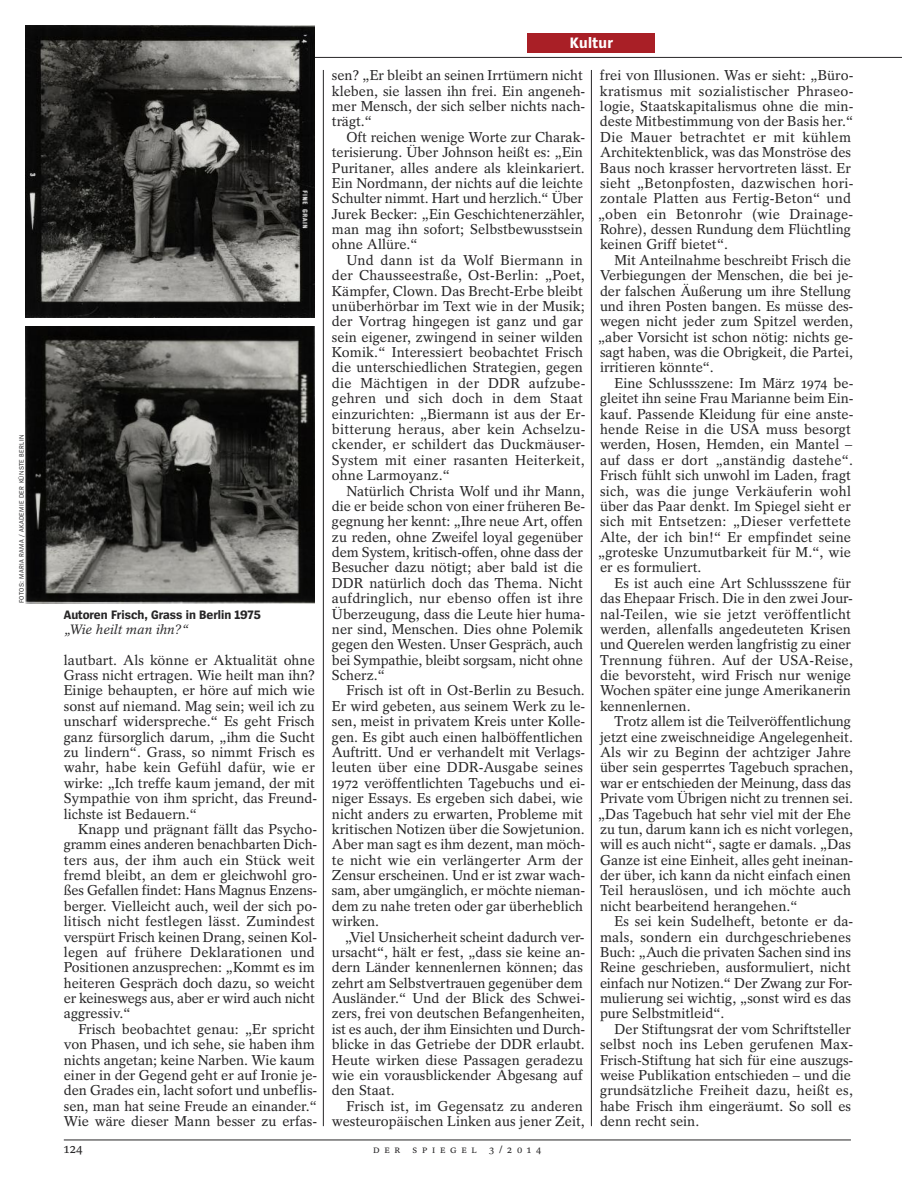
<style>
.page{position:relative;width:902px;height:1191px;background:#fff}
.page>*{position:absolute;margin:0;border:0;box-sizing:border-box;transform-origin:0 0}
.t1{font:700 15.75px "Spiegel Sans";letter-spacing:.02em;color:#fff}
.t2{font:14.25px/15.5px "Spiegel Serif";color:#272627}
.t3{font:italic 13.5px "Spiegel Serif";color:#272627}
.t4{font:13.5px "Spiegel Serif";color:#272627}
.t5{font:700 12.75px "Spiegel Sans";color:#272627}
.t6{font:10.5px "Spiegel Serif";color:#272627}
.t7{font:6.75px "Spiegel Sans";letter-spacing:.05em;color:#272627}
</style>
<div class="page">
<div style="left:527px;top:34px;width:128px;height:19px;background:#a91f26"></div>
<hr style="left:323px;top:70px;width:1px;height:1056px;background:#272627">
<hr style="left:591px;top:70px;width:1px;height:1056px;background:#272627">
<hr style="left:64px;top:1139px;width:786px;height:1px;background:#272627">
<hr style="left:64px;top:57px;width:837px;height:1px;background:#272627">
<img style="left:26px;top:26px;width:289px;height:292px">
<img style="left:26px;top:326px;width:289px;height:277px">
<p class="t7" style="left:19px;top:603px;width:170px;rotate:-90deg">FOTOS: MARIA RAMA / AKADEMIE DER KÜNSTE BERLIN</p>
<p class="t5" style="left:64px;top:609px;width:198px">Autoren Frisch, Grass in Berlin 1975</p>
<p class="t3" style="left:64px;top:624px;width:127px">„Wie heilt man ihn?“</p>
<p class="t2" style="left:64px;top:653px;width:255px">lautbart. Als könne er Aktualität ohne Grass nicht ertragen. Wie heilt man ihn?<br>Einige behaupten, er höre auf mich wie sonst auf niemand. Mag sein; weil ich zu unscharf widerspreche.“ Es geht Frisch ganz fürsorglich darum, „ihm die Sucht zu lindern“. Grass, so nimmt Frisch es wahr, habe kein Gefühl dafür, wie er wirke: „Ich treffe kaum jemand, der mit Sympathie von ihm spricht, das Freund&shy;lichste ist Bedauern.“</p>
<p class="t2" style="left:64px;top:823px;width:255px;text-indent:14px">Knapp und prägnant fällt das Psycho&shy;gramm eines anderen benachbarten Dich&shy;ters aus, der ihm auch ein Stück weit fremd bleibt, an dem er gleichwohl gro&shy;ßes Gefallen findet: Hans Magnus Enzens&shy;berger. Vielleicht auch, weil der sich po&shy;litisch nicht festlegen lässt. Zumindest verspürt Frisch keinen Drang, seinen Kol&shy;legen auf frühere Deklarationen und Positionen anzusprechen: „Kommt es im heiteren Gespräch doch dazu, so weicht er keineswegs aus, aber er wird auch nicht aggressiv.“</p>
<p class="t2" style="left:64px;top:1022px;width:255px;text-indent:14px">Frisch beobachtet genau: „Er spricht von Phasen, und ich sehe, sie haben ihm nichts angetan; keine Narben. Wie kaum einer in der Gegend geht er auf Ironie je&shy;den Grades ein, lacht sofort und unbeflis&shy;sen, man hat seine Freude an einander.“ Wie wäre dieser Mann besser zu erfas-</p>
<p class="t1" style="left:569px;top:37px;width:45px">Kultur</p>
<p class="t2" style="left:332px;top:69px;width:255px">sen? „Er bleibt an seinen Irrtümern nicht kleben, sie lassen ihn frei. Ein angeneh&shy;mer Mensch, der sich selber nichts nach&shy;trägt.“</p>
<p class="t2" style="left:332px;top:131px;width:255px;text-indent:14px">Oft reichen wenige Worte zur Charak&shy;terisierung. Über Johnson heißt es: „Ein Puritaner, alles andere als kleinkariert.<br>Ein Nordmann, der nichts auf die leichte Schulter nimmt. Hart und herzlich.“ Über Jurek Becker: „Ein Geschichtenerzähler, man mag ihn sofort; Selbstbewusstsein ohne Allüre.“</p>
<p class="t2" style="left:332px;top:254px;width:255px;text-indent:14px">Und dann ist da Wolf Biermann in der Chausseestraße, Ost-Berlin: „Poet, Kämpfer, Clown. Das Brecht-Erbe bleibt unüberhörbar im Text wie in der Musik; der Vortrag hingegen ist ganz und gar sein eigener, zwingend in seiner wilden Komik.“ Interessiert beobachtet Frisch die unterschiedlichen Strategien, gegen die Mächtigen in der DDR aufzube&shy;gehren und sich doch in dem Staat einzurichten: „Biermann ist aus der Er&shy;bitterung heraus, aber kein Achselzu&shy;ckender, er schildert das Duckmäuser-System mit einer rasanten Heiterkeit, ohne Larmoyanz.“</p>
<p class="t2" style="left:332px;top:484px;width:255px;text-indent:14px">Natürlich Christa Wolf und ihr Mann, die er beide schon von einer früheren Be&shy;gegnung her kennt: „Ihre neue Art, offen zu reden, ohne Zweifel loyal gegenüber dem System, kritisch-offen, ohne dass der Besucher dazu nötigt; aber bald ist die DDR natürlich doch das Thema. Nicht aufdringlich, nur ebenso offen ist ihre Überzeugung, dass die Leute hier huma&shy;ner sind, Menschen. Dies ohne Polemik gegen den Westen. Unser Gespräch, auch bei Sympathie, bleibt sorgsam, nicht ohne Scherz.“</p>
<p class="t2" style="left:332px;top:684px;width:255px;text-indent:14px">Frisch ist oft in Ost-Berlin zu Besuch.<br>Er wird gebeten, aus seinem Werk zu le&shy;sen, meist in privatem Kreis unter Kolle&shy;gen. Es gibt auch einen halböffentlichen Auftritt. Und er verhandelt mit Verlags&shy;leuten über eine DDR-Ausgabe seines 1972 veröffentlichten Tagebuchs und ei&shy;niger Essays. Es ergeben sich dabei, wie nicht anders zu erwarten, Probleme mit kritischen Notizen über die Sowjetunion.<br>Aber man sagt es ihm dezent, man möch&shy;te nicht wie ein verlängerter Arm der Zensur erscheinen. Und er ist zwar wach&shy;sam, aber umgänglich, er möchte nieman&shy;dem zu nahe treten oder gar überheblich wirken.</p>
<p class="t2" style="left:332px;top:930px;width:255px;text-indent:13px">„Viel Unsicherheit scheint dadurch ver&shy;ursacht“, hält er fest, „dass sie keine an&shy;dern Länder kennenlernen können; das zehrt am Selbstvertrauen gegenüber dem Ausländer.“ Und der Blick des Schwei&shy;zers, frei von deutschen Befangenheiten, ist es auch, der ihm Einsichten und Durch&shy;blicke in das Getriebe der DDR erlaubt.<br>Heute wirken diese Passagen geradezu wie ein vorausblickender Abgesang auf den Staat.</p>
<p class="t2" style="left:332px;top:1099px;width:254px;text-align:right">Frisch ist, im Gegensatz zu anderen westeuropäischen Linken aus jener Zeit,</p>
<p class="t2" style="left:597px;top:69px;width:257px">frei von Illusionen. Was er sieht: „Büro&shy;kratismus mit sozialistischer Phraseo&shy;logie, Staatskapitalismus ohne die min&shy;deste Mitbestimmung von der Basis her.“ Die Mauer betrachtet er mit kühlem Architektenblick, was das Monströse des Baus noch krasser hervortreten lässt. Er sieht „Betonpfosten, dazwischen hori&shy;zontale Platten aus Fertig-Beton“ und „oben ein Betonrohr (wie Drainage-Rohre), dessen Rundung dem Flüchtling keinen Griff bietet“.</p>
<p class="t2" style="left:597px;top:254px;width:257px;text-indent:17px">Mit Anteilnahme beschreibt Frisch die Verbiegungen der Menschen, die bei je&shy;der falschen Äußerung um ihre Stellung und ihren Posten bangen. Es müsse des&shy;wegen nicht jeder zum Spitzel werden, „aber Vorsicht ist schon nötig: nichts ge&shy;sagt haben, was die Obrigkeit, die Partei, irritieren könnte“.</p>
<p class="t2" style="left:597px;top:377px;width:257px;text-indent:17px">Eine Schlussszene: Im März 1974 be&shy;gleitet ihn seine Frau Marianne beim Ein&shy;kauf. Passende Kleidung für eine anste&shy;hende Reise in die USA muss besorgt werden, Hosen, Hemden, ein Mantel – auf dass er dort „anständig dastehe“.<br>Frisch fühlt sich unwohl im Laden, fragt sich, was die junge Verkäuferin wohl über das Paar denkt. Im Spiegel sieht er sich mit Entsetzen: „Dieser verfettete Alte, der ich bin!“ Er empfindet seine „groteske Unzumutbarkeit für M.“, wie er es formuliert.</p>
<p class="t2" style="left:600px;top:576px;width:254px;text-indent:14px">Es ist auch eine Art Schlussszene für das Ehepaar Frisch. Die in den zwei Jour&shy;nal-Teilen, wie sie jetzt veröffentlicht werden, allenfalls angedeuteten Krisen und Querelen werden langfristig zu einer Trennung führen. Auf der USA-Reise, die bevorsteht, wird Frisch nur wenige Wochen später eine junge Amerikanerin kennenlernen.</p>
<p class="t2" style="left:597px;top:715px;width:257px;text-indent:17px">Trotz allem ist die Teilveröffentlichung jetzt eine zweischneidige Angelegenheit.<br>Als wir zu Beginn der achtziger Jahre über sein gesperrtes Tagebuch sprachen, war er entschieden der Meinung, dass das Private vom Übrigen nicht zu trennen sei. „Das Tagebuch hat sehr viel mit der Ehe zu tun, darum kann ich es nicht vorlegen, will es auch nicht“, sagte er damals. „Das Ganze ist eine Einheit, alles geht ineinan&shy;der über, ich kann da nicht einfach einen Teil herauslösen, und ich möchte auch nicht bearbeitend herangehen.“</p>
<p class="t2" style="left:600px;top:915px;width:255px;text-indent:14px">Es sei kein Sudelheft, betonte er da&shy;mals, sondern ein durchgeschriebenes Buch: „Auch die privaten Sachen sind ins Reine geschrieben, ausformuliert, nicht einfach nur Notizen.“ Der Zwang zur For&shy;mulierung sei wichtig, „sonst wird es das pure Selbstmitleid“.</p>
<p class="t2" style="left:600px;top:1022px;width:255px;text-indent:14px">Der Stiftungsrat der vom Schriftsteller selbst noch ins Leben gerufenen Max-Frisch-Stiftung hat sich für eine auszugs&shy;weise Publikation entschieden – und die grundsätzliche Freiheit dazu, heißt es, habe Frisch ihm eingeräumt. So soll es denn recht sein.</p>
<p class="t4" style="left:64px;top:1143px;width:21px">124</p>
<p class="t6" style="left:373px;top:1145px;width:170px">DER SPIEGEL 3/2014</p>
</div>
